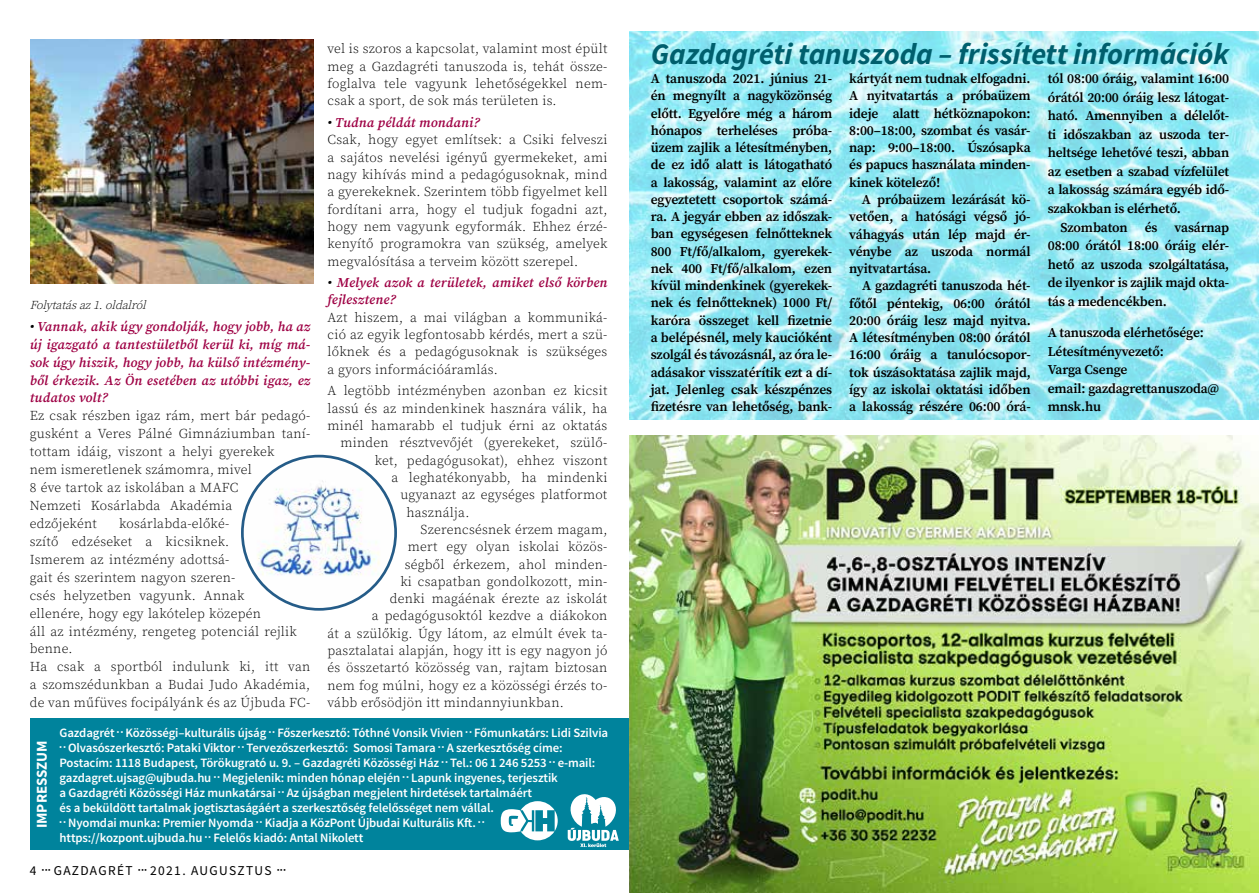
<style>
.page{position:relative;width:1259px;height:893px;background:#fff}
.page>*{position:absolute;margin:0;border:0;box-sizing:border-box;transform-origin:0 0}
.t1{font:italic 700 30px "Source Sans Pro";color:#005f6d}
.t2{font:700 15px "Source Sans Pro";color:#fff}
.t3{font:300 13.5px/18px "Source Serif Pro";letter-spacing:.02em;color:#000}
.t4{font:600 13.5px/17.2px "Source Serif Pro";letter-spacing:-.01em;color:#000;text-align:justify}
.t5{font:italic 600 13.5px/18px "Source Serif Pro";letter-spacing:.015em;color:#9e0044;text-align:justify}
.t6{font:13.5px "Source Sans Pro";letter-spacing:.1em;color:#000}
.t7{font:600 12.75px/15px "Source Sans Pro";letter-spacing:-.01em;color:#fff}
.t8{font:italic 300 12px "Source Serif Pro";color:#000}
.s1{color:#000}
.s2{font-weight:600;font-style:italic}
.s3{font-weight:600;font-style:italic;color:#9e0044}
</style>
<div class="page">
<img style="left:629px;top:31px;width:630px;height:389px">
<div style="left:30px;top:719px;width:599px;height:131px;background:#00839c"></div>
<svg style="left:568px;top:794px;width:51px;height:53px"></svg>
<svg style="left:501px;top:801px;width:57px;height:39px"></svg>
<img style="left:30px;top:40px;width:283px;height:244px">
<img style="left:629px;top:436px;width:630px;height:457px">
<img style="left:242px;top:456px;width:154px;height:153px;border-radius:77px">
<div style="left:241px;top:455px;width:156px;height:156px;border:3px solid #255c88;border-radius:50%"></div>
<p class="t8" style="left:30px;top:297px;width:121px">Folytatásaz1.oldalról</p>
<p class="t5" style="left:30px;top:317px;width:282px"><span class="s1">•</span> Vannak, akik úgy gondolják, hogy jobb, ha az új igazgató a tantestületből kerül ki, míg má&shy;sok úgy hiszik, hogy jobb, ha külső intézmény&shy;ből érkezik. Az Ön esetében az utóbbi igaz, ez tudatos volt?</p>
<p class="t3" style="left:30px;top:407px;width:282px">Ez csak részben igaz rám, mert bár pedagó&shy;gusként a Veres Pálné Gimnáziumban taní&shy;tottam idáig, viszont a helyi gyerekek<br>nem ismeretlenek számomra, mivel<br>8 éve tartok az iskolában a MAFC<br>Nemzeti Kosárlabda Akadémia<br>edzőjeként</p>
<p class="t3" style="left:30px;top:515px;width:282px;text-indent:89px">kosárlabda-előké-<br>szítő edzéseket a kicsiknek.<br>Ismerem az intézmény adottsá-<br>gait és szerintem nagyon szeren-<br>csés helyzetben vagyunk. Annak<br>ellenére, hogy egy lakótelep közepén<br>áll az intézmény, rengeteg potenciál rejlik benne.<br>Ha csak a sportból indulunk ki, itt van a szomszédunkban a Budai Judo Akadémia, de van műfüves focipályánk és az Újbuda FC-</p>
<p class="t3" style="left:327px;top:40px;width:281px;line-height:17.2px;text-align:justify">vel is szoros a kapcsolat, valamint most épült meg a Gazdagréti tanuszoda is, tehát össze&shy;foglalva tele vagyunk lehetőségekkel nem&shy;csak a sport, de sok más területen is.</p>
<p class="t3" style="left:327px;top:114px;width:281px;line-height:17.2px"><span class="s2">•</span> <span class="s3">Tudna példát mondani?<br></span>Csak, hogy egyet említsek: a Csiki felveszi a sajátos nevelési igényű gyermekeket, ami nagy kihívás mind a pedagógusoknak, mind a gyerekeknek. Szerintem több figyelmet kell fordítani arra, hogy el tudjuk fogadni azt, hogy nem vagyunk egyformák. Ehhez érzé&shy;kenyítő programokra van szükség, amelyek megvalósítása a terveim között szerepel.</p>
<p class="t5" style="left:327px;top:274px;width:281px;line-height:17.2px"><span class="s1">•</span> Melyek azok a területek, amiket első körben fejlesztene?</p>
<p class="t3" style="left:327px;top:309px;width:281px;line-height:17.2px;text-align:justify">Azt hiszem, a mai világban a kommuniká&shy;ció az egyik legfontosabb kérdés, mert a szü&shy;lőknek és a pedagógusoknak is szükséges a gyors információáramlás.</p>
<p class="t3" style="left:327px;top:382px;width:281px">A legtöbb intézményben azonban ez kicsit</p>
<p class="t3" style="left:327px;top:399px;width:281px">lassú és az mindenkinek hasznára válik, ha</p>
<p class="t3" style="left:327px;top:417px;width:281px">minél hamarabb el tudjuk érni az oktatás</p>
<p class="t3" style="left:340px;top:434px;width:269px">minden résztvevőjét (gyerekeket, szülő-</p>
<p class="t3" style="left:375px;top:451px;width:234px">ket, pedagógusokat), ehhez viszont</p>
<p class="t3" style="left:391px;top:469px;width:217px">a leghatékonyabb, ha mindenki</p>
<p class="t3" style="left:400px;top:486px;width:208px">ugyanazt az egységes platformot</p>
<p class="t3" style="left:406px;top:503px;width:65px">használja.</p>
<p class="t3" style="left:420px;top:520px;width:188px">Szerencsésnek érzem magam,</p>
<p class="t3" style="left:408px;top:538px;width:201px">mert egy olyan iskolai közös-</p>
<p class="t3" style="left:405px;top:555px;width:204px">ségből érkezem, ahol minden-</p>
<p class="t3" style="left:400px;top:572px;width:208px">ki csapatban gondolkozott, min-</p>
<p class="t3" style="left:390px;top:590px;width:219px">denki magáénak érezte az iskolát</p>
<p class="t3" style="left:372px;top:607px;width:237px">a pedagógusoktól kezdve a diákokon</p>
<p class="t3" style="left:327px;top:624px;width:281px">át a szülőkig. Úgy látom, az elmúlt évek ta-</p>
<p class="t3" style="left:327px;top:642px;width:281px">pasztalatai alapján, hogy itt is egy nagyon jó</p>
<p class="t3" style="left:327px;top:659px;width:281px">és összetartó közösség van, rajtam biztosan</p>
<p class="t3" style="left:327px;top:676px;width:281px">nem fog múlni, hogy ez a közösségi érzés to-</p>
<p class="t3" style="left:327px;top:694px;width:238px">vább erősödjön itt mindannyiunkban.</p>
<p class="t2" style="left:32px;top:828px;width:90px;rotate:-90deg">IMPRESSZUM</p>
<p class="t7" style="left:60px;top:725px;width:550px">Gazdagrét <sup>■</sup> <sup>■</sup> Közösségi–kulturális újság <sup>■</sup> <sup>■</sup> Főszerkesztő: Tóthné Vonsik Vivien <sup>■</sup> <sup>■</sup> Főmunkatárs: Lidi Szilvia</p>
<p class="t7" style="left:60px;top:740px;width:537px"><sup>■</sup> <sup>■</sup> Olvasószerkesztő: Pataki Viktor <sup>■</sup> <sup>■</sup> Tervezőszerkesztő: Somosi Tamara <sup>■</sup> <sup>■</sup> A szerkesztőség címe:<br>Postacím: 1118 Budapest, Törökugrató u. 9. – Gazdagréti Közösségi Ház <sup>■</sup> <sup>■</sup> Tel.: 06 1 246 5253 <sup>■</sup> <sup>■</sup> e-mail: gazdagret.ujsag@ujbuda.hu <sup>■</sup> <sup>■</sup> Megjelenik: minden hónap elején <sup>■</sup> <sup>■</sup> Lapunk ingyenes, terjesztik<br>a Gazdagréti Közösségi Ház munkatársai <sup>■</sup> <sup>■</sup> Az újságban megjelent hirdetések tartalmáért<br>és a beküldött tartalmak jogtisztaságáért a szerkesztőség felelősséget nem vállal.</p>
<p class="t7" style="left:60px;top:815px;width:426px"><sup>■</sup> <sup>■</sup> Nyomdai munka: Premier Nyomda <sup>■</sup> <sup>■</sup> Kiadja a KözPont Újbudai Kulturális Kft. <sup>■</sup> <sup>■ </sup>https://kozpont.ujbuda.hu <sup>■</sup> <sup>■</sup> Felelős kiadó: Antal Nikolett</p>
<p class="t6" style="left:30px;top:862px;width:257px">4 <sup>•••</sup> GAZDAGRÉT <sup>•••</sup> 2021. AUGUSZTUS <sup>•••</sup></p>
<h1 class="t1" style="left:651px;top:34px;width:580px">Gazdagréti tanuszoda – frissített információk</h1>
<p class="t4" style="left:651px;top:70px;width:183px">A tanuszoda 2021. június 21- én megnyílt a nagyközönség előtt. Egyelőre még a három hónapos terheléses próba&shy;üzem zajlik a létesítményben, de ez idő alatt is látogatható a lakosság, valamint az előre egyeztetett csoportok számá&shy;ra. A jegyár ebben az időszak&shy;ban egységesen felnőtteknek 800 Ft/fő/alkalom, gyerekek&shy;nek 400 Ft/fő/alkalom, ezen kívül mindenkinek (gyerekek&shy;nek és felnőtteknek) 1000 Ft/ karóra összeget kell fizetnie a belépésnél, mely kaucióként szolgál és távozásnál, az óra le&shy;adásakor visszatérítik ezt a dí&shy;jat. Jelenleg csak készpénzes fizetésre van lehetőség, bank-</p>
<p class="t4" style="left:849px;top:70px;width:183px">kártyát nem tudnak elfogadni.<br>A nyitvatartás a próbaüzem ideje alatt hétköznapokon:<br>8:00–18:00, szombat és vasár&shy;nap: 9:00–18:00. Úszósapka és papucs használata minden&shy;kinek kötelező!</p>
<p class="t4" style="left:1047px;top:70px;width:183px">tól 08:00 óráig, valamint 16:00</p>
<p class="t4" style="left:1047px;top:89px;width:183px">órától 20:00 óráig lesz látogat-</p>
<p class="t4" style="left:1047px;top:107px;width:183px">ható. Amennyiben a délelőt-</p>
<p class="t4" style="left:1047px;top:126px;width:183px">ti időszakban az uszoda ter-</p>
<p class="t4" style="left:1047px;top:144px;width:183px">heltsége lehetővé teszi, abban</p>
<p class="t4" style="left:1047px;top:163px;width:183px">az esetben a szabad vízfelület</p>
<p class="t4" style="left:1047px;top:181px;width:183px">a lakosság számára egyéb idő-</p>
<p class="t4" style="left:1047px;top:200px;width:135px">szakokban is elérhető.</p>
<p class="t4" style="left:1060px;top:218px;width:69px">Szombaton</p>
<p class="t4" style="left:1144px;top:218px;width:14px">és</p>
<p class="t4" style="left:849px;top:191px;width:183px;text-indent:13px">A próbaüzem lezárását kö&shy;vetően, a hatósági végső jó&shy;váhagyás után lép majd ér&shy;vénybe az uszoda normál nyitvatartása.</p>
<p class="t4" style="left:849px;top:277px;width:183px;text-indent:13px">A gazdagréti tanuszoda hét&shy;főtől péntekig, 06:00 órától 20:00 óráig lesz majd nyitva.<br>A létesítményben 08:00 órától 16:00 óráig a tanulócsopor&shy;tok úszásoktatása zajlik majd, így az iskolai oktatási időben a lakosság részére 06:00 órá-</p>
<p class="t4" style="left:1047px;top:218px;width:183px;line-height:18.6px;text-indent:127px">vasárnap 08:00 órától 18:00 óráig elér&shy;hető az uszoda szolgáltatása, de ilyenkor is zajlik majd okta&shy;tás a medencékben.</p>
<p class="t4" style="left:1047px;top:323px;width:173px;line-height:18.6px;text-align:left">A tanuszoda elérhetősége:<br>Létesítményvezető:<br>Varga Csenge<br>email: gazdagrettanuszoda@ mnsk.hu</p>
</div>
